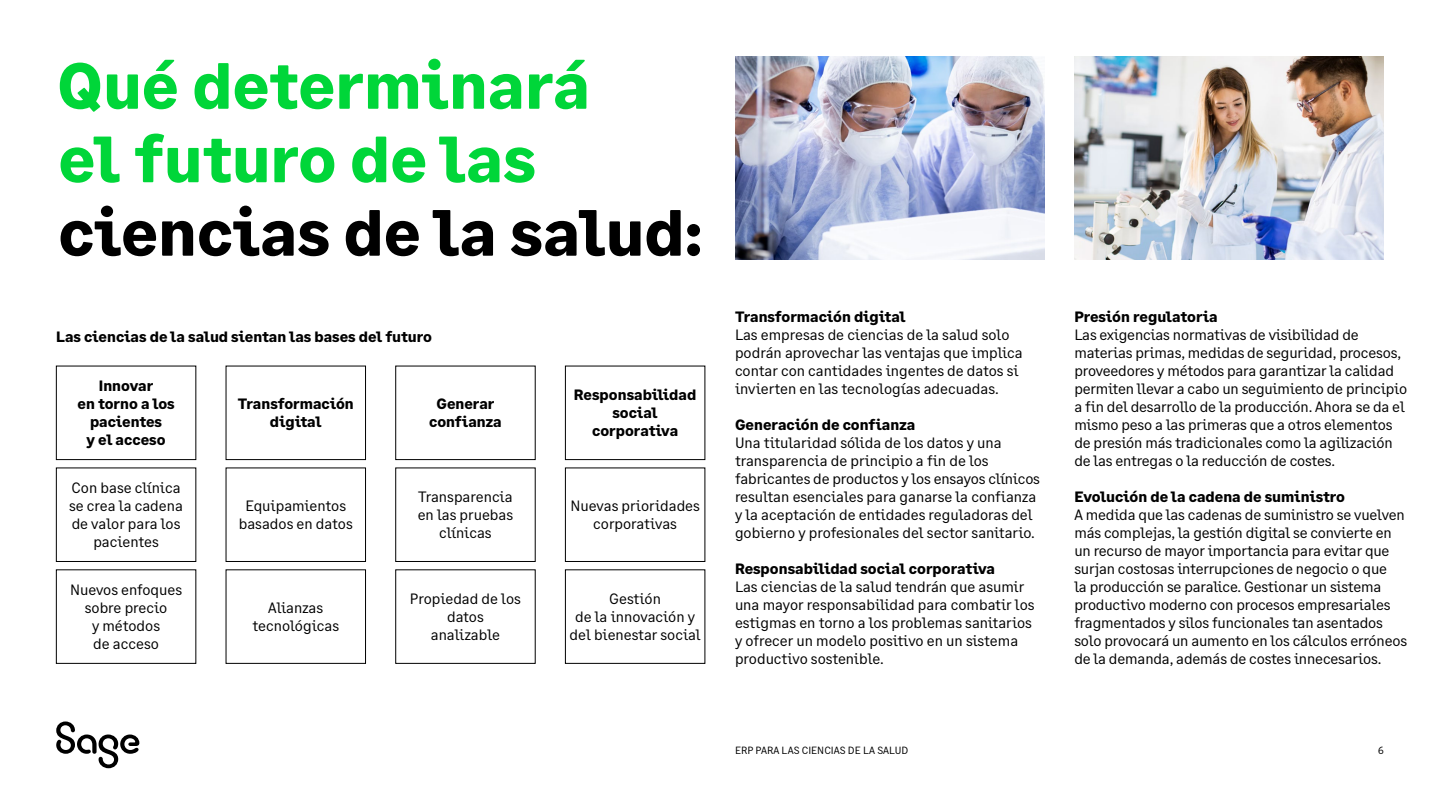
<style>
.page{position:relative;width:1440px;height:810px;background:#fff}
.page>*{position:absolute;margin:0;border:0;box-sizing:border-box;transform-origin:0 0}
.t1{font:700 65.25px/73.5px "Sage Text";color:#00d639}
.t2{font:700 65.25px "Sage Text";color:#000}
.t3{font:15px/18px "Sage Text";letter-spacing:-.01em;color:#000;text-align:center}
.t4{font:700 15px/18px "Sage Text";color:#000;text-align:center}
.t5{font:10.5px "Sage Text";color:#000}
</style>
<div class="page">
<div style="left:56px;top:366px;width:140px;height:94px;border:1px solid #000"></div>
<div style="left:56px;top:468px;width:140px;height:94px;border:1px solid #000"></div>
<div style="left:56px;top:569px;width:140px;height:95px;border:1px solid #000"></div>
<div style="left:226px;top:366px;width:140px;height:94px;border:1px solid #000"></div>
<div style="left:226px;top:468px;width:140px;height:94px;border:1px solid #000"></div>
<div style="left:226px;top:569px;width:140px;height:95px;border:1px solid #000"></div>
<div style="left:395px;top:366px;width:141px;height:94px;border:1px solid #000"></div>
<div style="left:395px;top:468px;width:141px;height:94px;border:1px solid #000"></div>
<div style="left:395px;top:569px;width:141px;height:95px;border:1px solid #000"></div>
<div style="left:565px;top:366px;width:140px;height:94px;border:1px solid #000"></div>
<div style="left:565px;top:468px;width:140px;height:94px;border:1px solid #000"></div>
<div style="left:565px;top:569px;width:140px;height:95px;border:1px solid #000"></div>
<img style="left:735px;top:56px;width:309px;height:203px">
<img style="left:1074px;top:56px;width:310px;height:203px">
<svg style="left:56px;top:722px;width:83px;height:46px"></svg>
<h1 class="t1" style="left:57px;top:50px;width:535px">Qué determinará el futuro de las</h1>
<h1 class="t2" style="left:58px;top:192px;width:646px">ciencias de la salud:</h1>
<p class="t4" style="left:56px;top:328px;width:377px">Las ciencias de la salud sientan las bases del futuro</p>
<p class="t4" style="left:78px;top:377px;width:99px">Innovar<br>en torno a los pacientes<br>y el acceso</p>
<p class="t3" style="left:69px;top:479px;width:115px">Con base clínica se crea la cadena de valor para los pacientes</p>
<p class="t3" style="left:70px;top:581px;width:114px">Nuevos enfoques sobre precio<br>y métodos<br>de acceso</p>
<p class="t4" style="left:238px;top:395px;width:117px">Transformación digital</p>
<p class="t4" style="left:429px;top:395px;width:74px">Generar confianza</p>
<p class="t3" style="left:418px;top:488px;width:97px">Transparencia en las pruebas clínicas</p>
<p class="t3" style="left:239px;top:497px;width:116px">Equipamientos basados en datos</p>
<p class="t3" style="left:410px;top:590px;width:113px">Propiedad de los datos<br>analizable</p>
<p class="t3" style="left:252px;top:599px;width:88px">Alianzas tecnológicas</p>
<p class="t4" style="left:574px;top:386px;width:124px">Responsabilidad social corporativa</p>
<p class="t3" style="left:570px;top:497px;width:131px">Nuevas prioridades corporativas</p>
<p class="t3" style="left:570px;top:590px;width:133px">Gestión<br>de la innovación y del bienestar social</p>
<p class="t4" style="left:735px;top:308px;width:172px">Transformación digital</p>
<p class="t3" style="left:735px;top:326px;width:289px;text-align:left">Las empresas de ciencias de la salud solo podrán aprovechar las ventajas que implica contar con cantidades ingentes de datos si invierten en las tecnologías adecuadas.</p>
<p class="t4" style="left:735px;top:416px;width:182px">Generación de confianza</p>
<p class="t3" style="left:735px;top:434px;width:307px;text-align:left">Una titularidad sólida de los datos y una transparencia de principio a fin de los fabricantes de productos y los ensayos clínicos resultan esenciales para ganarse la confianza y la aceptación de entidades reguladoras del gobierno y profesionales del sector sanitario.</p>
<p class="t4" style="left:735px;top:560px;width:262px">Responsabilidad social corporativa</p>
<p class="t3" style="left:735px;top:578px;width:301px;text-align:left">Las ciencias de la salud tendrán que asumir una mayor responsabilidad para combatir los estigmas en torno a los problemas sanitarios y ofrecer un modelo positivo en un sistema productivo sostenible.</p>
<p class="t4" style="left:1074px;top:308px;width:145px">Presión regulatoria</p>
<p class="t3" style="left:1074px;top:326px;width:334px;text-align:left">Las exigencias normativas de visibilidad de materias primas, medidas de seguridad, procesos, proveedores y métodos para garantizar la calidad permiten llevar a cabo un seguimiento de principio a fin del desarrollo de la producción. Ahora se da el mismo peso a las primeras que a otros elementos de presión más tradicionales como la agilización de las entregas o la reducción de costes.</p>
<p class="t4" style="left:1074px;top:488px;width:272px">Evolución de la cadena de suministro</p>
<p class="t3" style="left:1074px;top:506px;width:334px;text-align:left">A medida que las cadenas de suministro se vuelven más complejas, la gestión digital se convierte en un recurso de mayor importancia para evitar que surjan costosas interrupciones de negocio o que<br>la producción se paralice. Gestionar un sistema productivo moderno con procesos empresariales fragmentados y silos funcionales tan asentados solo provocará un aumento en los cálculos erróneos de la demanda, además de costes innecesarios.</p>
<p class="t5" style="left:735px;top:744px;width:175px">ERP PARA LAS CIENCIAS DE LA SALUD</p>
<p class="t5" style="left:1378px;top:744px;width:7px">6</p>
</div>
